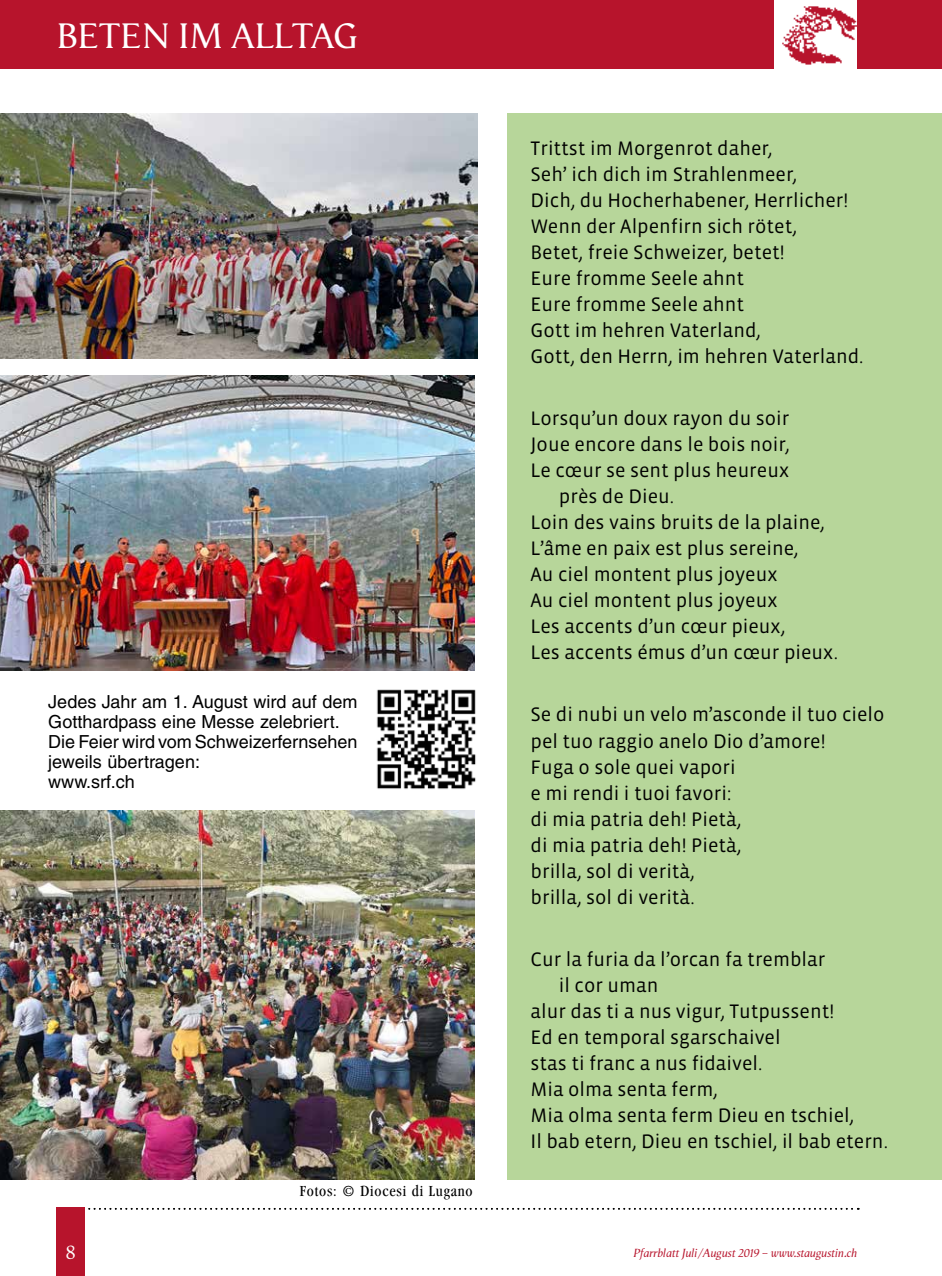
<style>
.page{position:relative;width:942px;height:1276px;background:#fff}
.page>*{position:absolute;margin:0;border:0;box-sizing:border-box;transform-origin:0 0}
.t1{font:36px "Vega";color:#fff}
.t2{font:20px/26px "Vista Sans";color:#000}
.t3{font:20px "Vega";color:#fff}
.t4{font:18px/20px "Helvetica";color:#000}
.t5{font:condensed 16px "Garamond";letter-spacing:.05em;color:#000}
.t6{font:italic 12px "Vega";color:#b7142c}
</style>
<div class="page">
<div style="left:0;top:0;width:941px;height:68px;background:#b7142c"></div>
<svg style="left:88px;top:1208px;width:770px;height:1px"></svg>
<div style="left:57px;top:1208px;width:28px;height:68px;background:#b7142c"></div>
<div style="left:774px;top:0;width:82px;height:77px;background:#fff"></div>
<img style="left:782px;top:6px;width:74px;height:59px">
<img style="left:0;top:376px;width:475px;height:295px">
<img style="left:0;top:811px;width:475px;height:368px">
<img style="left:0;top:113px;width:477px;height:246px">
<img style="left:376px;top:689px;width:100px;height:100px">
<div style="left:507px;top:113px;width:434px;height:1066px;background:#b7d69a"></div>
<h1 class="t1" style="left:57px;top:15px;width:302px">BETEN IM ALLTAG</h1>
<p class="t4" style="left:48px;top:691px;width:311px">Jedes Jahr am 1. August wird auf dem<br>Gotthardpass eine Messe zelebriert.<br>Die Feier wird vom Schweizerfernsehen jeweils übertragen:<br>www.srf.ch</p>
<p class="t5" style="left:300px;top:1182px;width:174px">Fotos: © Diocesi di Lugano</p>
<p class="t2" style="left:530px;top:136px;width:334px">Trittst im Morgenrot daher,<br>Seh’ ich dich im Strahlenmeer,<br>Dich, du Hocherhabener, Herrlicher!<br>Wenn der Alpenfirn sich rötet,<br>Betet, freie Schweizer, betet!<br>Eure fromme Seele ahnt<br>Eure fromme Seele ahnt<br>Gott im hehren Vaterland,<br>Gott, den Herrn, im hehren Vaterland.</p>
<p class="t2" style="left:530px;top:406px;width:260px">Lorsqu’un doux rayon du soir</p>
<p class="t2" style="left:530px;top:432px;width:260px">Joue encore dans le bois noir,</p>
<p class="t2" style="left:530px;top:458px;width:260px">Le cœur se sent plus heureux</p>
<p class="t2" style="left:558px;top:484px;width:117px">près de Dieu.</p>
<p class="t2" style="left:530px;top:510px;width:296px">Loin des vains bruits de la plaine,</p>
<p class="t2" style="left:530px;top:536px;width:269px">L’âme en paix est plus sereine,</p>
<p class="t2" style="left:530px;top:562px;width:248px">Au ciel montent plus joyeux</p>
<p class="t2" style="left:530px;top:588px;width:248px">Au ciel montent plus joyeux</p>
<p class="t2" style="left:530px;top:614px;width:256px">Les accents d’un cœur pieux,</p>
<p class="t2" style="left:530px;top:640px;width:309px">Les accents émus d’un cœur pieux.</p>
<p class="t2" style="left:530px;top:702px;width:355px">Se di nubi un velo m’asconde il tuo cielo pel tuo raggio anelo Dio d’amore!<br>Fuga o sole quei vapori<br>e mi rendi i tuoi favori:<br>di mia patria deh! Pietà,<br>di mia patria deh! Pietà,<br>brilla, sol di verità,<br>brilla, sol di verità.</p>
<p class="t2" style="left:530px;top:946px;width:296px">Cur la furia da l’orcan fa tremblar</p>
<p class="t2" style="left:558px;top:972px;width:101px">il cor uman</p>
<p class="t2" style="left:530px;top:998px;width:305px">alur das ti a nus vigur, Tutpussent!</p>
<p class="t2" style="left:530px;top:1024px;width:251px">Ed en temporal sgarschaivel</p>
<p class="t2" style="left:530px;top:1050px;width:233px">stas ti franc a nus fidaivel.</p>
<p class="t2" style="left:530px;top:1076px;width:188px">Mia olma senta ferm,</p>
<p class="t2" style="left:530px;top:1102px;width:325px">Mia olma senta ferm Dieu en tschiel,</p>
<p class="t2" style="left:530px;top:1128px;width:359px">Il bab etern, Dieu en tschiel, il bab etern.</p>
<p class="t3" style="left:64px;top:1240px;width:15px">#</p>
<p class="t6" style="left:633px;top:1245px;width:225px">Pfarrblatt Juli/August 2019 – www.staugustin.ch</p>
<p class="t3" style="left:66px;top:1240px;width:12px">8</p>
</div>
